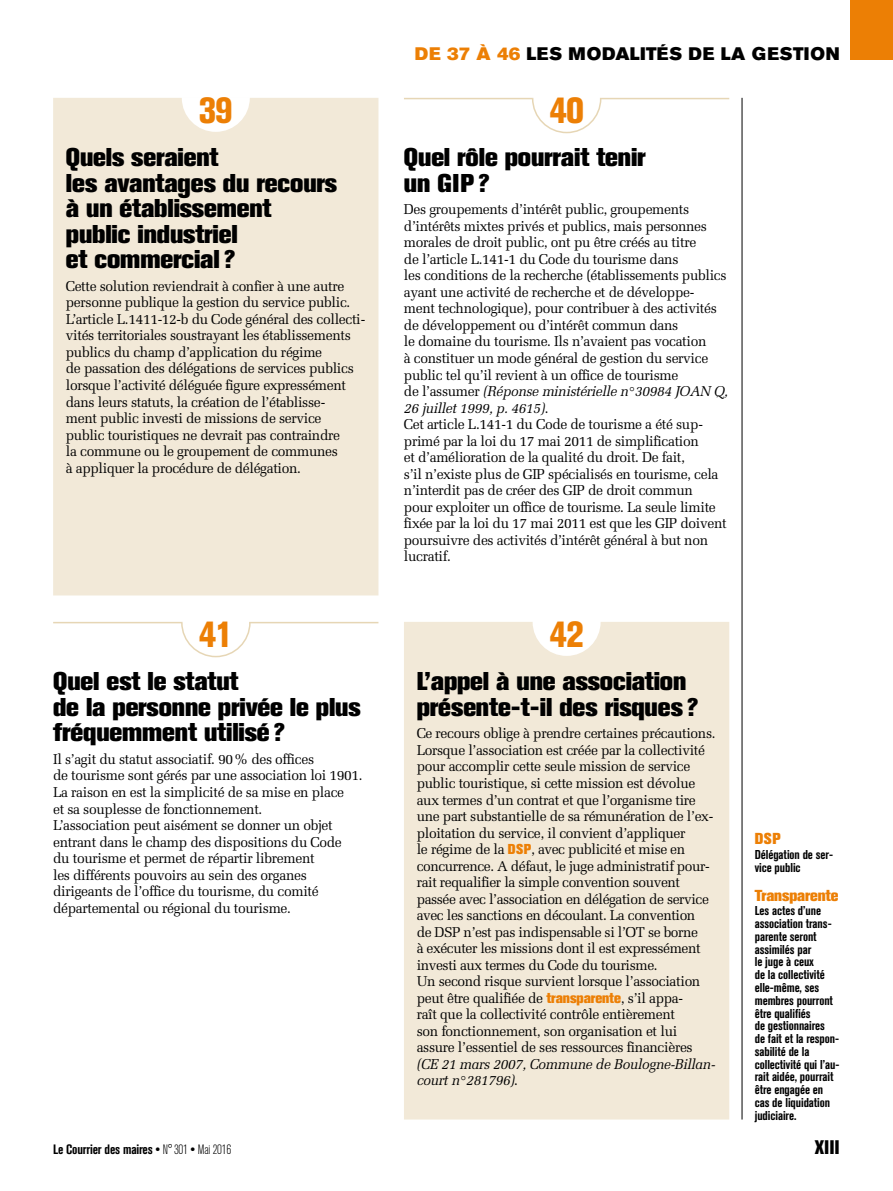
<style>
.page{position:relative;width:893px;height:1191px;background:#fff}
.page>*{position:absolute;margin:0;border:0;box-sizing:border-box;transform-origin:0 0}
.t1{font:800 condensed 36px "Akzidenz Grotesk Std";letter-spacing:-.035em;color:#ec7f05}
.t2{font:800 25.5px/25.5px "Akzidenz Grotesk Std";letter-spacing:-.005em;color:#000}
.t3{font:800 condensed 19.5px "Akzidenz Grotesk Std";color:#000}
.t4{font:18px "Akzidenz Grotesk Std Super";letter-spacing:.03em;color:#000}
.t5{font:800 15.75px "Akzidenz Grotesk Std";color:#ec7f05}
.t6{font:14.25px/16.5px "Melior LT Std";letter-spacing:-.025em;color:#000}
.t7{font:italic 14.25px/16.5px "Melior LT Std";letter-spacing:-.025em;color:#000}
.t8{font:700 condensed 13.5px "Akzidenz Grotesk Std";letter-spacing:-.015em;color:#000}
.t9{font:700 condensed 12.75px/12.8px "Akzidenz Grotesk Std";letter-spacing:-.005em;color:#000}
.s1{color:#ec7f05}
.s2{font-style:italic}
.s3{font-family:"Akzidenz Grotesk Std";font-weight:800;color:#ec7f05}
.s4{font-style:normal}
.s5{font-weight:300}
</style>
<div class="page">
<hr style="left:742px;top:98px;width:1px;height:1021px;background:#000">
<div style="left:53px;top:98px;width:325px;height:497px;background:#f2e9d8"></div>
<hr style="left:404px;top:98px;width:129px;height:1px;background:#e6d6b5">
<svg style="left:531px;top:97px;width:71px;height:37px"></svg>
<hr style="left:600px;top:98px;width:129px;height:1px;background:#e6d6b5">
<div style="left:404px;top:622px;width:325px;height:497px;background:#f2e9d8"></div>
<hr style="left:53px;top:622px;width:130px;height:1px;background:#e6d6b5">
<svg style="left:180px;top:622px;width:71px;height:36px"></svg>
<hr style="left:249px;top:622px;width:129px;height:1px;background:#e6d6b5">
<div style="left:850px;top:0;width:43px;height:60px;background:#ec7f05"></div>
<h1 class="t1" style="left:198px;top:90px;width:36px">39</h1>
<h2 class="t2" style="left:66px;top:144px;width:273px">Quels seraient<br>les avantages du recours à un établissement public industriel<br>et commercial?</h2>
<p class="t6" style="left:66px;top:278px;width:301px">Cette solution reviendrait à confier à une autre personne publique la gestion du service public.<br>L’article L.1411-12-b du Code général des collecti&shy;vités territoriales soustrayant les établissements publics du champ d’application du régime<br>de passation des délégations de services publics lorsque l’activité déléguée figure expressément dans leurs statuts, la création de l’établisse-<br>ment public investi de missions de service<br>public touristiques ne devrait pas contraindre<br>la commune ou le groupement de communes<br>à appliquer la procédure de délégation.</p>
<h1 class="t1" style="left:198px;top:614px;width:36px">41</h1>
<h2 class="t2" style="left:53px;top:668px;width:309px">Quel est le statut<br>de la personne privée le plus fréquemment utilisé?</h2>
<p class="t6" style="left:53px;top:751px;width:311px">Il s’agit du statut associatif. 90% des offices<br>de tourisme sont gérés par une association loi 1901.<br>La raison en est la simplicité de sa mise en place<br>et sa souplesse de fonctionnement.<br>L’association peut aisément se donner un objet entrant dans le champ des dispositions du Code<br>du tourisme et permet de répartir librement<br>les différents pouvoirs au sein des organes dirigeants de l’office du tourisme, du comité départemental ou régional du tourisme.</p>
<p class="t4" style="left:415px;top:43px;width:426px"><span class="s1">DE 37 À 46</span> LES MODALITÉS DE LA GESTION</p>
<h1 class="t1" style="left:549px;top:90px;width:36px">40</h1>
<h2 class="t2" style="left:404px;top:144px;width:243px">Quel rôle pourrait tenir un GIP?</h2>
<p class="t6" style="left:404px;top:201px;width:326px">Des groupements d’intérêt public, groupements d’intérêts mixtes privés et publics, mais personnes morales de droit public, ont pu être créés au titre<br>de l’article L.141-1 du Code du tourisme dans<br>les conditions de la recherche (établissements publics ayant une activité de recherche et de développe&shy;ment technologique), pour contribuer à des activités de développement ou d’intérêt commun dans<br>le domaine du tourisme. Ils n’avaient pas vocation<br>à constituer un mode général de gestion du service public tel qu’il revient à un office de tourisme<br>de l’assumer <span class="s2">(Réponse ministérielle n°30984 JOAN Q, 26 juillet 1999, p. 4615)</span>.<br>Cet article L.141-1 du Code de tourisme a été sup&shy;primé par la loi du 17 mai 2011 de simplification<br>et d’amélioration de la qualité du droit. De fait,<br>s’il n’existe plus de GIP spécialisés en tourisme, cela n’interdit pas de créer des GIP de droit commun<br>pour exploiter un office de tourisme. La seule limite fixée par la loi du 17 mai 2011 est que les GIP doivent poursuivre des activités d’intérêt général à but non lucratif.</p>
<h1 class="t1" style="left:549px;top:614px;width:36px">42</h1>
<h2 class="t2" style="left:417px;top:668px;width:283px">L’appel à une association présente-t-il des risques?</h2>
<p class="t6" style="left:417px;top:725px;width:300px">Ce recours oblige à prendre certaines précautions.<br>Lorsque l’association est créée par la collectivité pour accomplir cette seule mission de service public touristique, si cette mission est dévolue aux termes d’un contrat et que l’organisme tire une part substantielle de sa rémunération de l’ex&shy;ploitation du service, il convient d’appliquer<br>le régime de la <span class="s3">DSP</span>, avec publicité et mise en concurrence. A défaut, le juge administratif pour&shy;rait requalifier la simple convention souvent passée avec l’association en délégation de service avec les sanctions en découlant. La convention<br>de DSP n’est pas indispensable si l’OT se borne<br>à exécuter les missions dont il est expressément investi aux termes du Code du tourisme.<br>Un second risque survient lorsque l’association peut être qualifiée de <span class="s3">transparente</span>, s’il appa-<br>raît que la collectivité contrôle entièrement<br>son fonctionnement, son organisation et lui assure l’essentiel de ses ressources financières</p>
<p class="t7" style="left:417px;top:1055px;width:300px">(CE 21 mars 2007, Commune de Boulogne-Billan&shy;court n°281796)<span class="s4">.</span></p>
<p class="t5" style="left:755px;top:829px;width:27px">DSP</p>
<p class="t9" style="left:755px;top:848px;width:80px">Délégation de ser&shy;vice public</p>
<p class="t5" style="left:755px;top:886px;width:85px">Transparente</p>
<p class="t9" style="left:755px;top:904px;width:86px">Les actes d’une association trans&shy;parente seront assimilés par<br>le juge à ceux<br>de la collectivité elle-même, ses membres pourront être qualifiés<br>de gestionnaires<br>de fait et la respon&shy;sabilité de la collectivité qui l’au&shy;rait aidée, pourrait être engagée en cas de liquidation judiciaire.</p>
<p class="t8" style="left:53px;top:1141px;width:180px">Le Courrier des maires ● <span class="s5">N° 301</span> ● <span class="s5">Mai 2016</span></p>
<h3 class="t3" style="left:815px;top:1135px;width:15px">XIII</h3>
</div>
